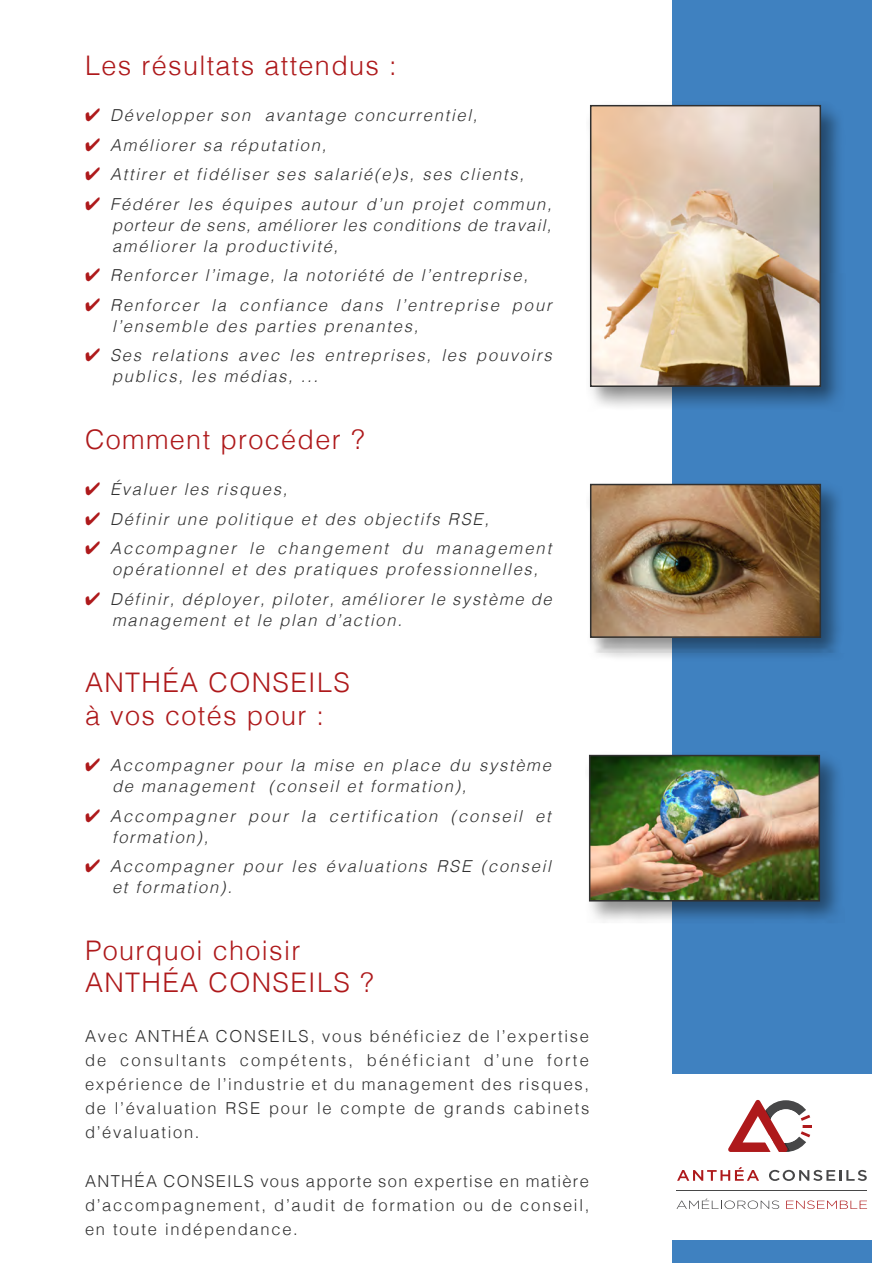
<style>
.page{position:relative;width:893px;height:1263px;background:#fff}
.page>*{position:absolute;margin:0;border:0;box-sizing:border-box;transform-origin:0 0}
.t1{font:300 27px/32.4px "Helvetica";letter-spacing:.05em;color:#ae191b}
.t2{font:italic 300 16.5px/21px "Helvetica";letter-spacing:.105em;color:#303030}
.t3{font:300 16.5px/24px "Helvetica";letter-spacing:.105em;color:#303030;text-align:justify}
.s1{color:#ae191b}
</style>
<div class="page">
<div style="left:672px;top:1px;width:200px;height:1262px;background:#3f81c0"></div>
<div style="left:636px;top:1074px;width:257px;height:165px;background:#fff"></div>
<div style="left:586px;top:101px;width:260px;height:310px;background:#000;opacity:.44"></div>
<img style="left:593px;top:108px;width:225px;height:276px">
<div style="left:590px;top:105px;width:231px;height:282px;border:2px solid #303030"></div>
<div style="left:586px;top:480px;width:260px;height:182px;background:#000;opacity:.44"></div>
<img style="left:593px;top:487px;width:225px;height:148px">
<div style="left:590px;top:484px;width:231px;height:154px;border:2px solid #303030"></div>
<div style="left:585px;top:751px;width:260px;height:175px;background:#000;opacity:.44"></div>
<img style="left:592px;top:758px;width:225px;height:140px">
<div style="left:589px;top:755px;width:231px;height:146px;border:2px solid #303030"></div>
<svg style="left:676px;top:1198px;width:103px;height:11px"></svg>
<svg style="left:786px;top:1200px;width:81px;height:9px"></svg>
<hr style="left:677px;top:1190px;width:190px;height:1px;background:#474748">
<svg style="left:728px;top:1100px;width:84px;height:52px"></svg>
<svg style="left:677px;top:1167px;width:82px;height:14px"></svg>
<svg style="left:769px;top:1170px;width:98px;height:11px"></svg>
<h1 class="t1" style="left:85px;top:47px;width:313px">Les résultats attendus :</h1>
<p class="t2" style="left:85px;top:104px;width:394px"><span class="s1">✔</span> Développer son avantage concurrentiel,</p>
<p class="t2" style="left:85px;top:134px;width:243px"><span class="s1">✔</span> Améliorer sa réputation,</p>
<p class="t2" style="left:85px;top:163px;width:441px"><span class="s1">✔</span> Attirer et fidéliser ses salarié(e)s, ses clients,</p>
<p class="t2" style="left:112px;top:193px;width:441px;text-align:justify;text-indent:-27px"><span class="s1">✔</span> Fédérer les équipes autour d’un projet commun, porteur de sens, améliorer les conditions de travail, améliorer la productivité,</p>
<p class="t2" style="left:85px;top:264px;width:444px"><span class="s1">✔</span> Renforcer l’image, la notoriété de l’entreprise,</p>
<p class="t2" style="left:112px;top:294px;width:441px;text-indent:-27px"><span class="s1">✔</span> Renforcer la confiance dans l’entreprise pour l’ensemble des parties prenantes,</p>
<p class="t2" style="left:112px;top:344px;width:441px;text-indent:-27px"><span class="s1">✔</span> Ses relations avec les entreprises, les pouvoirs publics, les médias, ...</p>
<h1 class="t1" style="left:85px;top:421px;width:281px">Comment procéder ?</h1>
<p class="t2" style="left:85px;top:478px;width:204px"><span class="s1">✔</span> Évaluer les risques,</p>
<p class="t2" style="left:85px;top:508px;width:405px"><span class="s1">✔</span> Définir une politique et des objectifs RSE,</p>
<p class="t2" style="left:112px;top:537px;width:441px;text-indent:-27px"><span class="s1">✔</span> Accompagner le changement du management opérationnel et des pratiques professionnelles,</p>
<p class="t2" style="left:112px;top:588px;width:441px;text-indent:-27px"><span class="s1">✔</span> Définir, déployer, piloter, améliorer le système de management et le plan d’action.</p>
<h1 class="t1" style="left:85px;top:665px;width:266px">ANTHÉA CONSEILS à vos cotés pour :</h1>
<p class="t2" style="left:112px;top:754px;width:440px;text-indent:-27px"><span class="s1">✔</span> Accompagner pour la mise en place du système de management (conseil et formation),</p>
<p class="t2" style="left:112px;top:804px;width:440px;text-indent:-27px"><span class="s1">✔</span> Accompagner pour la certification (conseil et formation),</p>
<p class="t2" style="left:112px;top:855px;width:440px;text-indent:-27px"><span class="s1">✔</span> Accompagner pour les évaluations RSE (conseil et formation).</p>
<h1 class="t1" style="left:85px;top:932px;width:290px">Pourquoi choisir<br>ANTHÉA CONSEILS ?</h1>
<p class="t3" style="left:85px;top:1022px;width:506px">Avec ANTHÉA CONSEILS, vous bénéficiez de l’expertise de consultants compétents, bénéficiant d’une forte expérience de l’industrie et du management des risques, de l’évaluation RSE pour le compte de grands cabinets d’évaluation.</p>
<p class="t3" style="left:85px;top:1168px;width:506px">ANTHÉA CONSEILS vous apporte son expertise en matière d’accompagnement, d’audit de formation ou de conseil, en toute indépendance.</p>
</div>
